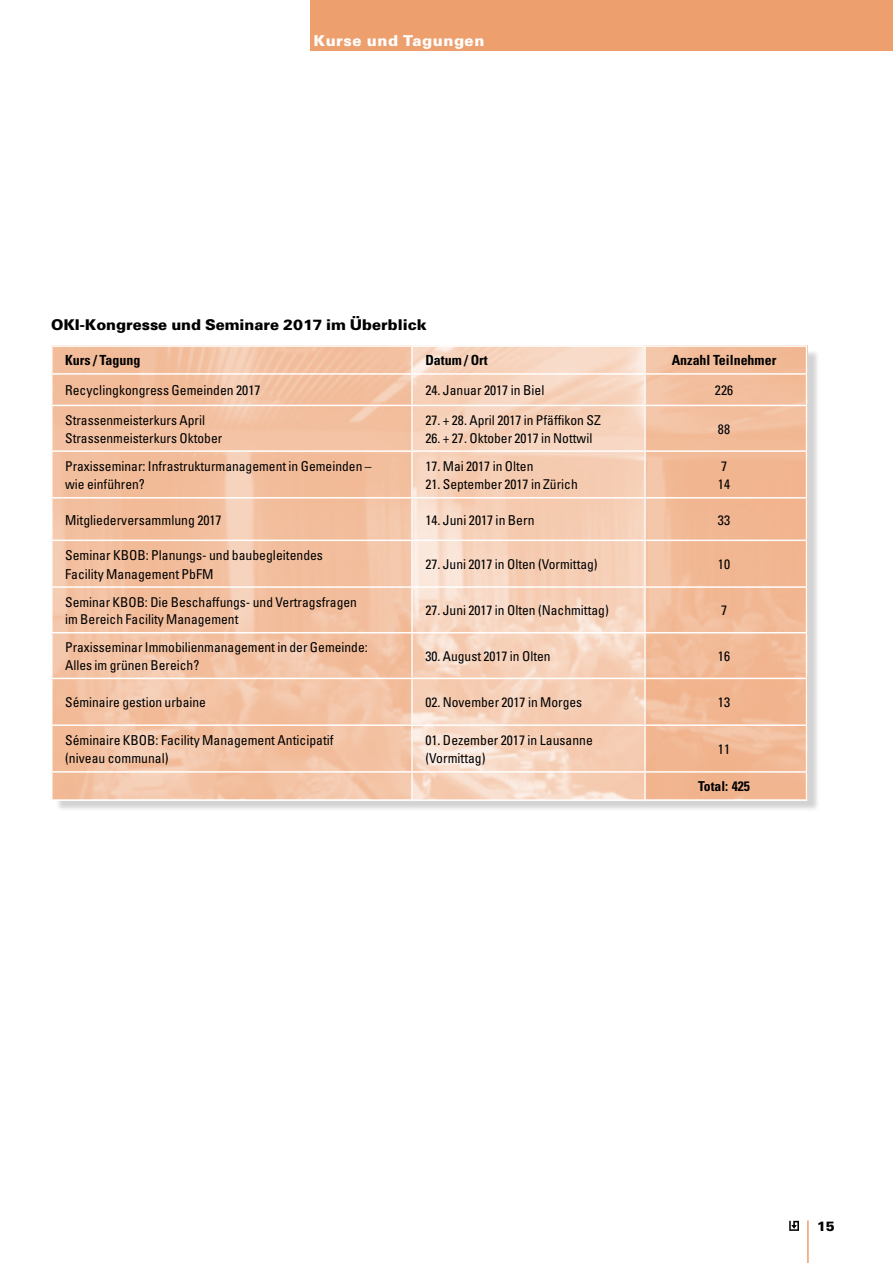
<style>
.page{position:relative;width:893px;height:1263px;background:#fff}
.page>*{position:absolute;margin:0;border:0;box-sizing:border-box;transform-origin:0 0}
.t1{font:900 15px "Univers";letter-spacing:.04em;color:#fff}
.t2{font:900 14.85px "Univers";color:#000}
.t3{font:700 condensed 13.95px "Univers";color:#000}
.t4{font:condensed 13.65px/18.6px "Univers";color:#000}
.t5{font:700 condensed 13.65px "Univers";color:#000}
.t6{font:condensed 13.5px/17.7px "Univers";color:#000}
.t7{font:900 13.5px "Univers";color:#000}
</style>
<div class="page">
<div style="left:310px;top:0;width:583px;height:51px;background:#ed9f6e"></div>
<div style="left:55px;top:349px;width:766px;height:463px;background:#000;opacity:.18"></div>
<img style="left:413px;top:347px;width:231px;height:452px">
<svg style="left:53px;top:347px;width:358px;height:452px;background:#f3c1a2"></svg>
<hr style="left:807px;top:1220px;width:2px;height:43px;background:#ed9f6e">
<svg style="left:789px;top:1221px;width:10px;height:10px"></svg>
<svg style="left:646px;top:345px;width:162px;height:454px;background:#f1ba97"></svg>
<hr style="left:411px;top:347px;width:2px;height:26px;background:#fff">
<hr style="left:645px;top:345px;width:162px;height:2px;background:#fff">
<hr style="left:644px;top:347px;width:2px;height:26px;background:#fff">
<svg style="left:806px;top:347px;width:1px;height:26px"></svg>
<hr style="left:51px;top:373px;width:361px;height:2px;background:#fff">
<hr style="left:412px;top:373px;width:233px;height:2px;background:#fff">
<hr style="left:411px;top:375px;width:2px;height:30px;background:#fff">
<hr style="left:645px;top:373px;width:162px;height:2px;background:#fff">
<hr style="left:644px;top:375px;width:2px;height:30px;background:#fff">
<hr style="left:806px;top:375px;width:1px;height:30px;background:#fff">
<hr style="left:51px;top:405px;width:361px;height:1px;background:#fff">
<hr style="left:412px;top:405px;width:233px;height:1px;background:#fff">
<hr style="left:411px;top:406px;width:2px;height:44px;background:#fff">
<hr style="left:645px;top:405px;width:162px;height:1px;background:#fff">
<hr style="left:644px;top:406px;width:2px;height:44px;background:#fff">
<hr style="left:806px;top:406px;width:1px;height:44px;background:#fff">
<hr style="left:51px;top:450px;width:361px;height:2px;background:#fff">
<hr style="left:412px;top:450px;width:233px;height:2px;background:#fff">
<hr style="left:411px;top:452px;width:2px;height:45px;background:#fff">
<hr style="left:645px;top:450px;width:162px;height:2px;background:#fff">
<hr style="left:644px;top:452px;width:2px;height:45px;background:#fff">
<hr style="left:806px;top:452px;width:1px;height:45px;background:#fff">
<hr style="left:51px;top:497px;width:361px;height:1px;background:#fff">
<hr style="left:412px;top:497px;width:233px;height:1px;background:#fff">
<hr style="left:411px;top:498px;width:2px;height:42px;background:#fff">
<hr style="left:645px;top:497px;width:162px;height:1px;background:#fff">
<hr style="left:644px;top:498px;width:2px;height:42px;background:#fff">
<hr style="left:806px;top:498px;width:1px;height:42px;background:#fff">
<hr style="left:51px;top:540px;width:361px;height:1px;background:#fff">
<hr style="left:412px;top:540px;width:233px;height:1px;background:#fff">
<hr style="left:411px;top:541px;width:2px;height:45px;background:#fff">
<hr style="left:645px;top:540px;width:162px;height:1px;background:#fff">
<hr style="left:644px;top:541px;width:2px;height:45px;background:#fff">
<hr style="left:806px;top:541px;width:1px;height:45px;background:#fff">
<hr style="left:51px;top:586px;width:361px;height:2px;background:#fff">
<hr style="left:412px;top:586px;width:233px;height:2px;background:#fff">
<hr style="left:411px;top:588px;width:2px;height:44px;background:#fff">
<hr style="left:645px;top:586px;width:162px;height:2px;background:#fff">
<hr style="left:644px;top:588px;width:2px;height:44px;background:#fff">
<hr style="left:806px;top:588px;width:1px;height:44px;background:#fff">
<hr style="left:51px;top:632px;width:361px;height:1px;background:#fff">
<hr style="left:412px;top:632px;width:233px;height:1px;background:#fff">
<hr style="left:411px;top:633px;width:2px;height:45px;background:#fff">
<hr style="left:645px;top:632px;width:162px;height:1px;background:#fff">
<hr style="left:644px;top:633px;width:2px;height:45px;background:#fff">
<hr style="left:806px;top:633px;width:1px;height:45px;background:#fff">
<hr style="left:51px;top:678px;width:361px;height:1px;background:#fff">
<hr style="left:412px;top:678px;width:233px;height:1px;background:#fff">
<hr style="left:411px;top:679px;width:2px;height:45px;background:#fff">
<hr style="left:645px;top:678px;width:162px;height:1px;background:#fff">
<hr style="left:644px;top:679px;width:2px;height:45px;background:#fff">
<hr style="left:806px;top:679px;width:1px;height:45px;background:#fff">
<hr style="left:51px;top:724px;width:361px;height:2px;background:#fff">
<hr style="left:412px;top:724px;width:233px;height:2px;background:#fff">
<hr style="left:411px;top:726px;width:2px;height:45px;background:#fff">
<hr style="left:645px;top:724px;width:162px;height:2px;background:#fff">
<hr style="left:644px;top:726px;width:2px;height:45px;background:#fff">
<hr style="left:806px;top:726px;width:1px;height:45px;background:#fff">
<hr style="left:51px;top:771px;width:361px;height:2px;background:#fff">
<hr style="left:412px;top:771px;width:233px;height:2px;background:#fff">
<hr style="left:411px;top:773px;width:2px;height:26px;background:#fff">
<hr style="left:645px;top:771px;width:162px;height:2px;background:#fff">
<hr style="left:644px;top:773px;width:2px;height:26px;background:#fff">
<svg style="left:806px;top:773px;width:1px;height:26px"></svg>
<hr style="left:51px;top:799px;width:361px;height:2px;background:#fff">
<hr style="left:412px;top:799px;width:233px;height:2px;background:#fff">
<hr style="left:645px;top:799px;width:162px;height:2px;background:#fff">
<p class="t1" style="left:313px;top:31px;width:173px">Kurse und Tagungen</p>
<p class="t2" style="left:51px;top:316px;width:377px">OKI-Kongresse und Seminare 2017 im Überblick</p>
<p class="t3" style="left:65px;top:352px;width:77px">Kurs / Tagung</p>
<p class="t3" style="left:425px;top:352px;width:64px">Datum / Ort</p>
<p class="t3" style="left:672px;top:352px;width:106px">Anzahl Teilnehmer</p>
<p class="t4" style="left:65px;top:381px;width:197px">Recyclingkongress Gemeinden 2017</p>
<p class="t4" style="left:425px;top:381px;width:120px">24. Januar 2017 in Biel</p>
<p class="t4" style="left:715px;top:381px;width:20px">226</p>
<p class="t6" style="left:65px;top:411px;width:159px">Strassenmeisterkurs April<br>Strassenmeisterkurs Oktober</p>
<p class="t6" style="left:425px;top:411px;width:177px">27. + 28. April 2017 in Pfäffikon SZ</p>
<p class="t4" style="left:718px;top:419px;width:14px">88</p>
<p class="t6" style="left:425px;top:429px;width:168px">26. + 27. Oktober 2017 in Nottwil</p>
<p class="t6" style="left:65px;top:457px;width:308px">Praxisseminar: Infrastrukturmanagement in Gemeinden – wie einführen?</p>
<p class="t6" style="left:425px;top:457px;width:110px">17. Mai 2017 in Olten</p>
<p class="t6" style="left:425px;top:475px;width:154px">21. September 2017 in Zürich</p>
<p class="t4" style="left:718px;top:456px;width:14px">7<br>14</p>
<p class="t4" style="left:65px;top:510px;width:158px">Mitgliederversammlung 2017</p>
<p class="t4" style="left:425px;top:510px;width:111px">14. Juni 2017 in Bern</p>
<p class="t4" style="left:718px;top:510px;width:14px">33</p>
<p class="t4" style="left:65px;top:545px;width:259px">Seminar KBOB: Planungs- und baubegleitendes<br>Facility Management PbFM</p>
<p class="t6" style="left:425px;top:555px;width:174px">27. Juni 2017 in Olten (Vormittag)</p>
<p class="t4" style="left:718px;top:555px;width:14px">10</p>
<p class="t6" style="left:65px;top:592px;width:293px">Seminar KBOB: Die Beschaffungs- und Vertragsfragen im Bereich Facility Management</p>
<p class="t6" style="left:425px;top:601px;width:185px">27. Juni 2017 in Olten (Nachmittag)</p>
<p class="t4" style="left:721px;top:601px;width:8px">7</p>
<p class="t6" style="left:65px;top:638px;width:304px">Praxisseminar Immobilienmanagement in der Gemeinde:<br>Alles im grünen Bereich?</p>
<p class="t6" style="left:425px;top:647px;width:127px">30. August 2017 in Olten</p>
<p class="t4" style="left:718px;top:647px;width:14px">16</p>
<p class="t6" style="left:65px;top:693px;width:142px">Séminaire gestion urbaine</p>
<p class="t6" style="left:425px;top:693px;width:158px">02. November 2017 in Morges</p>
<p class="t4" style="left:718px;top:693px;width:14px">13</p>
<p class="t4" style="left:65px;top:730px;width:270px">Séminaire KBOB: Facility Management Anticipatif (niveau communal)</p>
<p class="t4" style="left:425px;top:730px;width:169px">01. Dezember 2017 in Lausanne (Vormittag)</p>
<p class="t4" style="left:718px;top:740px;width:14px">11</p>
<p class="t5" style="left:698px;top:778px;width:53px">Total: 425</p>
<p class="t7" style="left:817px;top:1218px;width:20px">15</p>
</div>
